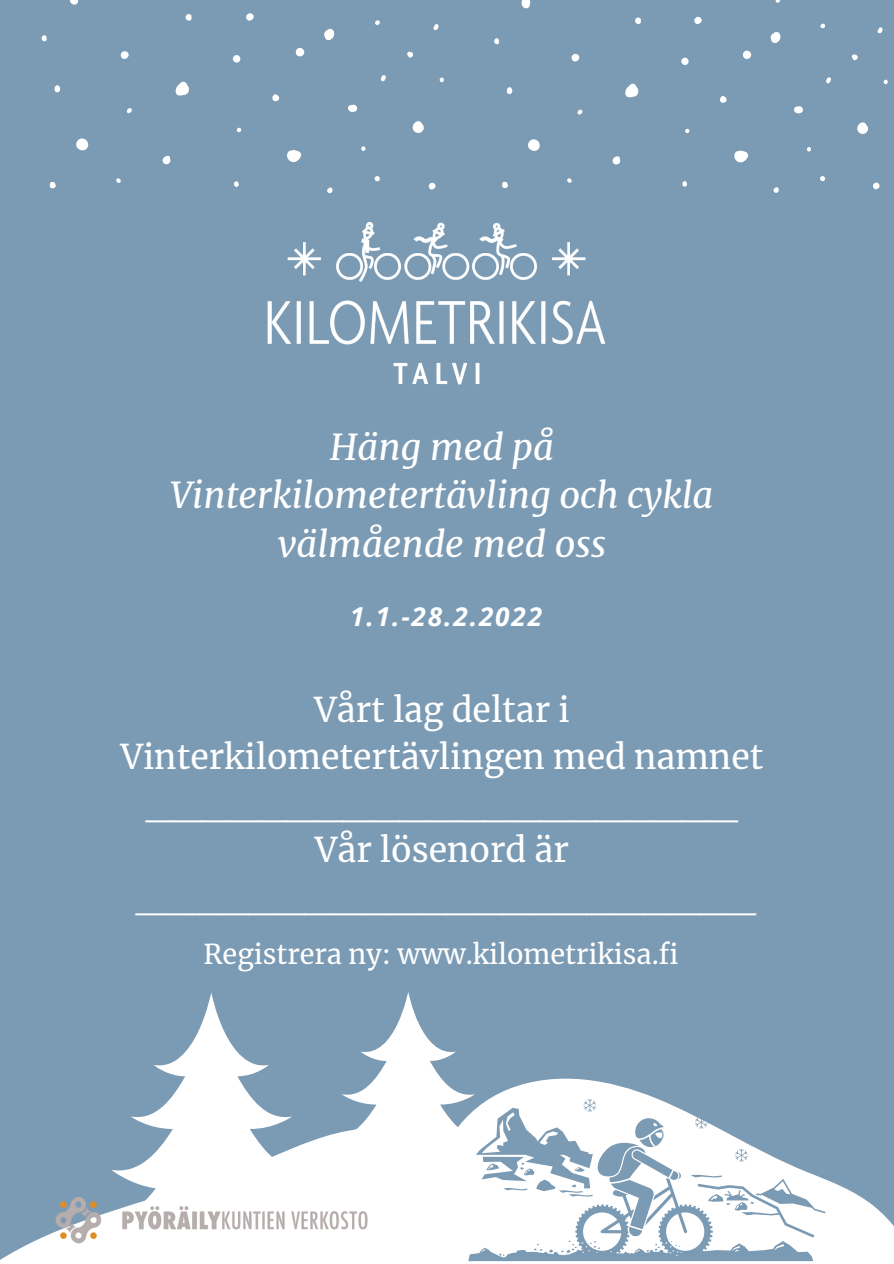
<style>
.page{position:relative;width:894px;height:1264px;background:#fff}
.page>*{position:absolute;margin:0;border:0;box-sizing:border-box;transform-origin:0 0}
.t1{font:italic 36px "Merriweather";color:#fff}
.t2{font:33.75px/46.5px "Merriweather";color:#fff;text-align:center}
.t3{font:27px "Merriweather";color:#fff}
.t4{font:italic 700 26.1px "Open Sans";letter-spacing:.07em;color:#fff}
</style>
<div class="page">
<div style="left:0;top:0;width:893px;height:1263px;background:#7b9ab3"></div>
<svg style="left:69px;top:0;width:10px;height:5px"></svg>
<svg style="left:324px;top:29px;width:11px;height:11px"></svg>
<svg style="left:175px;top:81px;width:14px;height:15px"></svg>
<svg style="left:76px;top:138px;width:12px;height:13px"></svg>
<svg style="left:287px;top:150px;width:14px;height:12px"></svg>
<svg style="left:412px;top:121px;width:12px;height:12px"></svg>
<svg style="left:120px;top:51px;width:9px;height:8px"></svg>
<svg style="left:162px;top:156px;width:9px;height:9px"></svg>
<svg style="left:50px;top:182px;width:6px;height:6px"></svg>
<svg style="left:246px;top:13px;width:8px;height:8px"></svg>
<svg style="left:348px;top:105px;width:9px;height:7px"></svg>
<svg style="left:272px;top:94px;width:7px;height:7px"></svg>
<svg style="left:185px;top:14px;width:6px;height:7px"></svg>
<svg style="left:54px;top:85px;width:6px;height:8px"></svg>
<svg style="left:374px;top:176px;width:6px;height:4px"></svg>
<svg style="left:407px;top:52px;width:6px;height:6px"></svg>
<svg style="left:375px;top:20px;width:5px;height:5px"></svg>
<svg style="left:439px;top:77px;width:5px;height:5px"></svg>
<svg style="left:236px;top:127px;width:6px;height:6px"></svg>
<svg style="left:233px;top:55px;width:7px;height:8px"></svg>
<svg style="left:126px;top:108px;width:6px;height:5px"></svg>
<svg style="left:116px;top:178px;width:5px;height:5px"></svg>
<svg style="left:42px;top:35px;width:5px;height:6px"></svg>
<svg style="left:295px;top:48px;width:10px;height:9px"></svg>
<svg style="left:433px;top:24px;width:5px;height:7px"></svg>
<svg style="left:380px;top:75px;width:6px;height:6px"></svg>
<svg style="left:361px;top:146px;width:4px;height:5px"></svg>
<svg style="left:0;top:993px;width:420px;height:270px"></svg>
<svg style="left:420px;top:1179px;width:473px;height:84px;fill:#fff"></svg>
<svg style="left:521px;top:0;width:9px;height:9px"></svg>
<svg style="left:770px;top:32px;width:10px;height:11px"></svg>
<svg style="left:625px;top:83px;width:13px;height:14px"></svg>
<svg style="left:528px;top:139px;width:11px;height:12px"></svg>
<svg style="left:734px;top:150px;width:14px;height:13px"></svg>
<svg style="left:857px;top:122px;width:11px;height:12px"></svg>
<svg style="left:571px;top:54px;width:8px;height:8px"></svg>
<svg style="left:612px;top:156px;width:8px;height:9px"></svg>
<svg style="left:694px;top:16px;width:7px;height:8px"></svg>
<svg style="left:794px;top:106px;width:8px;height:7px"></svg>
<svg style="left:873px;top:182px;width:6px;height:7px"></svg>
<svg style="left:720px;top:96px;width:6px;height:7px"></svg>
<svg style="left:635px;top:17px;width:5px;height:7px"></svg>
<svg style="left:506px;top:87px;width:6px;height:7px"></svg>
<svg style="left:682px;top:181px;width:5px;height:6px"></svg>
<svg style="left:820px;top:176px;width:5px;height:5px"></svg>
<svg style="left:851px;top:54px;width:6px;height:6px"></svg>
<svg style="left:820px;top:23px;width:4px;height:5px"></svg>
<svg style="left:883px;top:80px;width:4px;height:4px"></svg>
<svg style="left:773px;top:187px;width:5px;height:6px"></svg>
<svg style="left:685px;top:128px;width:5px;height:6px"></svg>
<svg style="left:681px;top:58px;width:7px;height:7px"></svg>
<svg style="left:577px;top:109px;width:5px;height:6px"></svg>
<svg style="left:494px;top:38px;width:5px;height:6px"></svg>
<svg style="left:742px;top:50px;width:9px;height:9px"></svg>
<svg style="left:775px;top:0;width:5px;height:3px"></svg>
<svg style="left:877px;top:27px;width:5px;height:7px"></svg>
<svg style="left:826px;top:77px;width:5px;height:6px"></svg>
<svg style="left:807px;top:147px;width:3px;height:5px"></svg>
<img style="left:234px;top:180px;width:372px;height:205px">
<img style="left:38px;top:1179px;width:271px;height:81px">
<svg style="left:309px;top:992px;width:516px;height:269px"></svg>
<p class="t1" style="left:330px;top:424px;width:225px">Häng med på</p>
<p class="t1" style="left:170px;top:473px;width:544px">Vinterkilometertävling och cykla</p>
<p class="t1" style="left:278px;top:521px;width:330px">välmående med oss</p>
<p class="t4" style="left:350px;top:598px;width:193px">1.1.-28.2.2022</p>
<p class="t2" style="left:120px;top:687px;width:644px">Vårt lag deltar i<br>Vinterkilometertävlingen med namnet</p>
<p class="t2" style="left:146px;top:780px;width:593px">_____________________</p>
<p class="t2" style="left:315px;top:826px;width:255px">Vår lösenord är</p>
<p class="t2" style="left:136px;top:873px;width:621px">______________________</p>
<p class="t3" style="left:203px;top:936px;width:476px">Registrera ny: www.kilometrikisa.fi</p>
</div>
